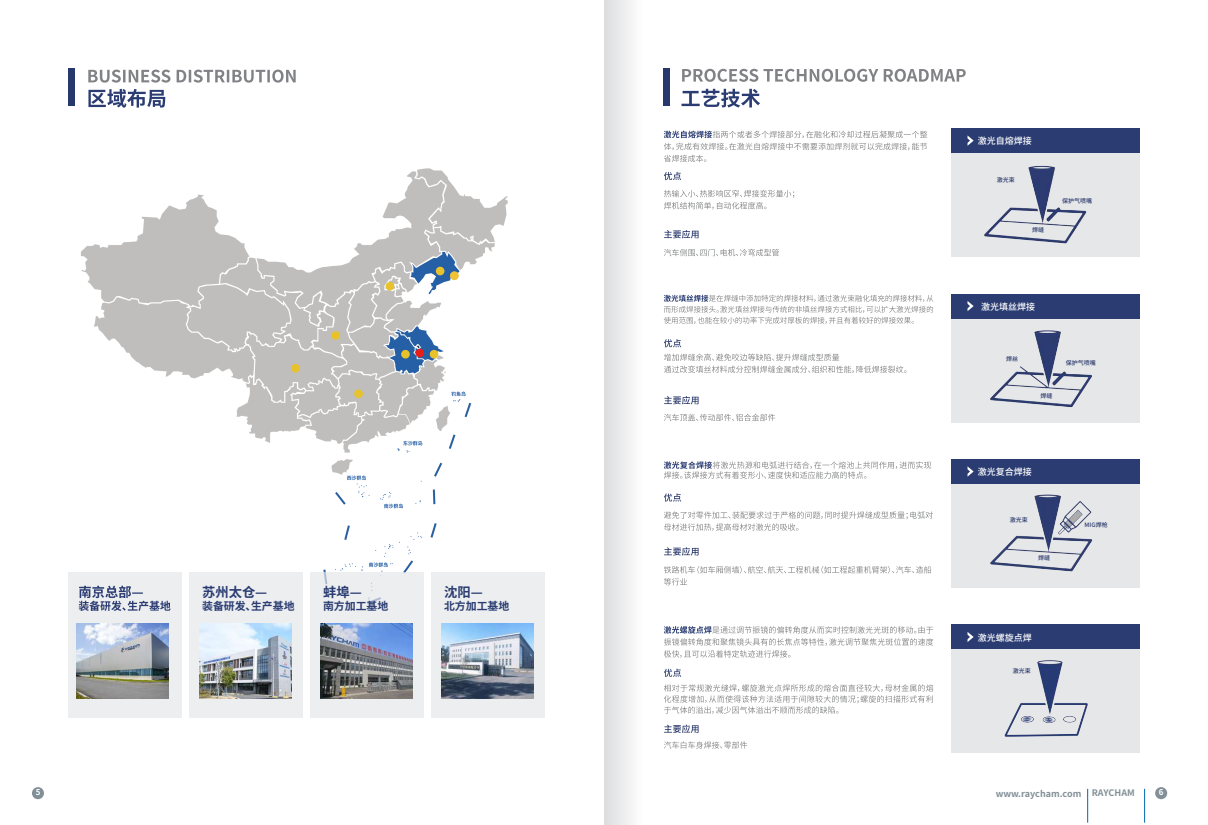
<style>
.page{position:relative;width:1208px;height:825px;background:#fff}
.page>*{position:absolute;margin:0;border:0;box-sizing:border-box;transform-origin:0 0}
.t1{font:700 13.3px "Source Han Sans CN";color:#2a3c72}
.t2{font:700 10.9px "Source Han Sans CN";color:#2a3c72}
.t3{font:500 9px "Source Han Sans CN";color:#fff}
.t4{font:700 9px "Source Han Sans CN";color:#828f96}
.t5{font:700 8px "Source Han Sans CN";color:#fff}
.t6{font:500 6px "Source Han Sans CN";color:#2a396a}
</style>
<div class="page">
<div style="left:604px;top:0;width:80px;height:825px;background:linear-gradient(to right,#e6e6e7,#fff)"></div>
<div style="left:32px;top:787px;width:12px;height:12px;background:#828f96;border-radius:50%"></div>
<div style="left:1155px;top:787px;width:12px;height:12px;background:#828f96;border-radius:50%"></div>
<hr style="left:1087px;top:789px;width:1px;height:34px;background:#0067aa">
<hr style="left:1144px;top:789px;width:1px;height:34px;background:#0067aa">
<svg style="left:664px;top:131px;width:263px;height:31px"></svg>
<svg style="left:663px;top:295px;width:270px;height:29px"></svg>
<svg style="left:664px;top:354px;width:242px;height:19px"></svg>
<svg style="left:664px;top:249px;width:115px;height:7px"></svg>
<svg style="left:664px;top:414px;width:111px;height:7px"></svg>
<svg style="left:664px;top:230px;width:34px;height:8px"></svg>
<svg style="left:664px;top:396px;width:34px;height:8px"></svg>
<svg style="left:681px;top:89px;width:79px;height:18px"></svg>
<svg style="left:682px;top:69px;width:283px;height:13px"></svg>
<div style="left:663px;top:68px;width:7px;height:38px;background:#27386d"></div>
<img style="left:70px;top:168px;width:473px;height:493px">
<div style="left:450px;top:271px;width:9px;height:9px;background:#f1c237;border-radius:50%"></div>
<div style="left:189px;top:573px;width:113px;height:145px;background:#edeeef"></div>
<img style="left:200px;top:623px;width:91px;height:75px">
<div style="left:68px;top:573px;width:113px;height:145px;background:#edeeef"></div>
<svg style="left:79px;top:585px;width:91px;height:26px"></svg>
<img style="left:77px;top:623px;width:91px;height:75px">
<div style="left:310px;top:573px;width:113px;height:145px;background:#edeeef"></div>
<img style="left:321px;top:623px;width:91px;height:75px">
<div style="left:431px;top:573px;width:113px;height:145px;background:#edeeef"></div>
<img style="left:442px;top:623px;width:91px;height:75px">
<svg style="left:88px;top:89px;width:77px;height:19px"></svg>
<svg style="left:88px;top:70px;width:208px;height:13px"></svg>
<div style="left:68px;top:68px;width:7px;height:38px;background:#27386d"></div>
<div style="left:951px;top:128px;width:189px;height:25px;background:#2a3c72"></div>
<svg style="left:967px;top:135px;width:6px;height:11px"></svg>
<div style="left:951px;top:153px;width:189px;height:104px;background:#e6e7e9"></div>
<img style="left:984px;top:165px;width:103px;height:79px">
<div style="left:951px;top:625px;width:189px;height:24px;background:#2a3c72"></div>
<svg style="left:967px;top:632px;width:6px;height:10px"></svg>
<div style="left:951px;top:649px;width:189px;height:104px;background:#e6e7e9"></div>
<img style="left:1004px;top:660px;width:84px;height:77px">
<div style="left:951px;top:294px;width:189px;height:24px;background:#2a3c72"></div>
<svg style="left:967px;top:301px;width:6px;height:10px"></svg>
<div style="left:951px;top:318px;width:189px;height:104px;background:#e6e7e9"></div>
<img style="left:990px;top:330px;width:102px;height:77px">
<div style="left:951px;top:459px;width:189px;height:25px;background:#2a3c72"></div>
<svg style="left:967px;top:466px;width:6px;height:11px"></svg>
<div style="left:951px;top:484px;width:189px;height:104px;background:#e6e7e9"></div>
<img style="left:990px;top:494px;width:103px;height:78px">
<svg style="left:664px;top:190px;width:130px;height:19px"></svg>
<svg style="left:664px;top:172px;width:17px;height:8px"></svg>
<svg style="left:664px;top:339px;width:17px;height:8px"></svg>
<svg style="left:664px;top:461px;width:267px;height:18px"></svg>
<svg style="left:664px;top:511px;width:269px;height:20px"></svg>
<svg style="left:664px;top:566px;width:267px;height:19px"></svg>
<svg style="left:664px;top:493px;width:17px;height:9px"></svg>
<svg style="left:664px;top:547px;width:34px;height:9px"></svg>
<svg style="left:664px;top:626px;width:269px;height:32px"></svg>
<svg style="left:664px;top:684px;width:269px;height:30px"></svg>
<svg style="left:664px;top:741px;width:83px;height:8px"></svg>
<svg style="left:664px;top:669px;width:17px;height:8px"></svg>
<svg style="left:664px;top:725px;width:34px;height:8px"></svg>
<h1 class="t1" style="left:202px;top:584px;width:67px">苏州太仓—</h1>
<h2 class="t2" style="left:202px;top:600px;width:94px">装备研发、生产基地</h2>
<h1 class="t1" style="left:323px;top:584px;width:40px">蚌埠—</h1>
<h2 class="t2" style="left:323px;top:600px;width:67px">南方加工基地</h2>
<h1 class="t1" style="left:444px;top:584px;width:40px">沈阳—</h1>
<h2 class="t2" style="left:444px;top:600px;width:67px">北方加工基地</h2>
<h3 class="t3" style="left:978px;top:136px;width:55px">激光自熔焊接</h3>
<p class="t6" style="left:996px;top:176px;width:19px">激光束</p>
<p class="t6" style="left:1032px;top:227px;width:13px">焊缝</p>
<p class="t6" style="left:1062px;top:197px;width:31px">保护气喷嘴</p>
<h3 class="t3" style="left:981px;top:301px;width:55px">激光填丝焊接</h3>
<p class="t6" style="left:1006px;top:355px;width:13px">焊丝</p>
<p class="t6" style="left:1040px;top:392px;width:13px">焊缝</p>
<p class="t6" style="left:1065px;top:360px;width:31px">保护气喷嘴</p>
<h3 class="t3" style="left:978px;top:467px;width:55px">激光复合焊接</h3>
<p class="t6" style="left:1010px;top:516px;width:19px">激光束</p>
<p class="t6" style="left:1038px;top:554px;width:13px">焊缝</p>
<p class="t6" style="left:1084px;top:522px;width:25px">MIG焊枪</p>
<h3 class="t3" style="left:978px;top:632px;width:55px">激光螺旋点焊</h3>
<p class="t6" style="left:1013px;top:668px;width:20px">激光束</p>
<h3 class="t5" style="left:36px;top:788px;width:6px">5</h3>
<h3 class="t4" style="left:995px;top:788px;width:140px">www.raycham.com RAYCHAM</h3>
<h3 class="t5" style="left:1158px;top:788px;width:6px">6</h3>
</div>
